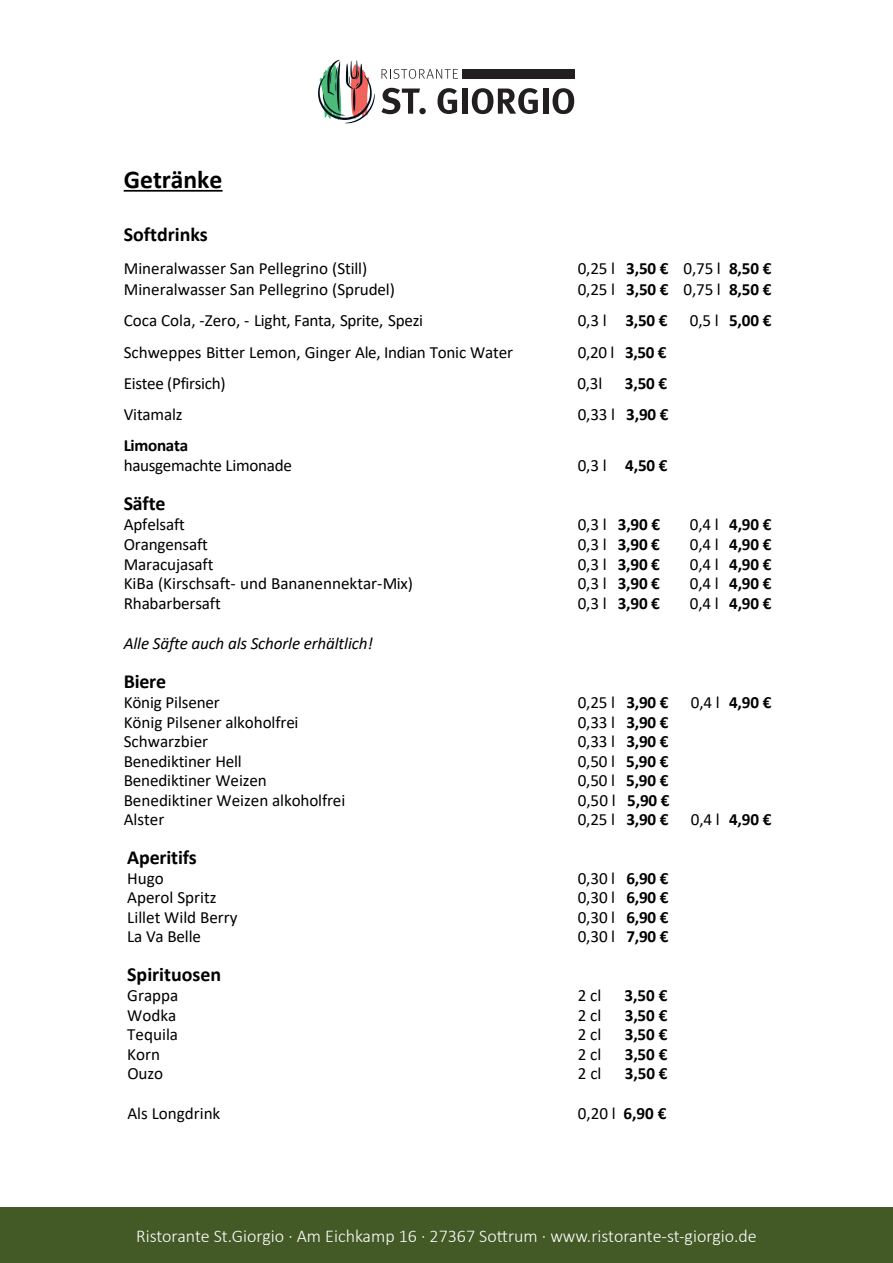
<style>
.page{position:relative;width:893px;height:1263px;background:#fff}
.page>*{position:absolute;margin:0;border:0;box-sizing:border-box;transform-origin:0 0}
.t1{font:700 25.65px "Calibri";color:#000001}
.t2{font:700 19.95px "Calibri";letter-spacing:-.005em;color:#000001}
.t3{font:300 18px "Calibri";color:#fff}
.t4{font:17.1px "Calibri";letter-spacing:-.005em;color:#000001}
.t5{font:700 17.1px "Calibri";letter-spacing:-.005em;color:#000001}
.t6{font:italic 17.1px "Calibri";letter-spacing:-.01em;color:#000001}
.s1{font-weight:700}
.s2{font-weight:400}
</style>
<div class="page">
<hr style="left:124px;top:190px;width:99px;height:2px;background:#000001">
<svg style="left:318px;top:60px;width:57px;height:63px"></svg>
<svg style="left:381px;top:88px;width:39px;height:26px"></svg>
<div style="left:419px;top:108px;width:7px;height:6px;background:#231f20;border-radius:50%"></div>
<svg style="left:437px;top:88px;width:20px;height:26px"></svg>
<div style="left:462px;top:89px;width:5px;height:25px;background:#231f20"></div>
<svg style="left:472px;top:88px;width:66px;height:26px"></svg>
<div style="left:543px;top:89px;width:5px;height:25px;background:#231f20"></div>
<svg style="left:552px;top:88px;width:22px;height:26px"></svg>
<svg style="left:382px;top:69px;width:76px;height:10px"></svg>
<div style="left:462px;top:69px;width:112px;height:10px;background:#231f20"></div>
<div style="left:0;top:1208px;width:893px;height:55px;background:#435926"></div>
<h1 class="t1" style="left:124px;top:171px;width:100px">Getränke</h1>
<p class="t2" style="left:124px;top:227px;width:86px">Softdrinks</p>
<p class="t4" style="left:124px;top:262px;width:245px">Mineralwasser San Pellegrino (Still)</p>
<p class="t4" style="left:578px;top:262px;width:195px">0,25 l <span class="s1">3,50 €</span> 0,75 l <span class="s1">8,50 €</span></p>
<p class="t4" style="left:124px;top:283px;width:273px">Mineralwasser San Pellegrino (Sprudel)</p>
<p class="t4" style="left:578px;top:283px;width:195px">0,25 l <span class="s1">3,50 €</span> 0,75 l <span class="s1">8,50 €</span></p>
<p class="t4" style="left:124px;top:314px;width:301px">Coca Cola, -Zero, - Light, Fanta, Sprite, Spezi</p>
<p class="t5" style="left:578px;top:314px;width:91px"><span class="s2">0,3 l</span> 3,50 €</p>
<p class="t5" style="left:690px;top:314px;width:83px"><span class="s2">0,5 l</span> 5,00 €</p>
<p class="t4" style="left:124px;top:346px;width:391px">Schweppes Bitter Lemon, Ginger Ale, Indian Tonic Water</p>
<p class="t4" style="left:578px;top:346px;width:90px">0,20 l <span class="s1">3,50 €</span></p>
<p class="t4" style="left:124px;top:377px;width:104px">Eistee (Pfirsich)</p>
<p class="t4" style="left:577px;top:377px;width:27px">0,3l</p>
<p class="t5" style="left:625px;top:377px;width:44px">3,50 €</p>
<p class="t4" style="left:124px;top:408px;width:61px">Vitamalz</p>
<p class="t4" style="left:578px;top:408px;width:92px">0,33 l <span class="s1">3,90 €</span></p>
<p class="t5" style="left:124px;top:439px;width:66px">Limonata</p>
<p class="t4" style="left:124px;top:459px;width:170px">hausgemachte Limonade</p>
<p class="t5" style="left:578px;top:459px;width:91px"><span class="s2">0,3 l</span> 4,50 €</p>
<p class="t2" style="left:124px;top:497px;width:43px">Säfte</p>
<p class="t4" style="left:124px;top:518px;width:63px">Apfelsaft</p>
<p class="t5" style="left:578px;top:518px;width:84px"><span class="s2">0,3 l</span> 3,90 €</p>
<p class="t5" style="left:690px;top:518px;width:83px"><span class="s2">0,4 l</span> 4,90 €</p>
<p class="t4" style="left:124px;top:538px;width:86px">Orangensaft</p>
<p class="t5" style="left:578px;top:538px;width:84px"><span class="s2">0,3 l</span> 3,90 €</p>
<p class="t5" style="left:690px;top:538px;width:83px"><span class="s2">0,4 l</span> 4,90 €</p>
<p class="t4" style="left:124px;top:558px;width:91px">Maracujasaft</p>
<p class="t5" style="left:578px;top:558px;width:84px"><span class="s2">0,3 l</span> 3,90 €</p>
<p class="t5" style="left:690px;top:558px;width:83px"><span class="s2">0,4 l</span> 4,90 €</p>
<p class="t4" style="left:124px;top:577px;width:291px">KiBa (Kirschsaft- und Bananennektar-Mix)</p>
<p class="t5" style="left:578px;top:577px;width:84px"><span class="s2">0,3 l</span> 3,90 €</p>
<p class="t5" style="left:690px;top:577px;width:83px"><span class="s2">0,4 l</span> 4,90 €</p>
<p class="t4" style="left:124px;top:597px;width:99px">Rhabarbersaft</p>
<p class="t5" style="left:578px;top:597px;width:84px"><span class="s2">0,3 l</span> 3,90 €</p>
<p class="t5" style="left:690px;top:597px;width:83px"><span class="s2">0,4 l</span> 4,90 €</p>
<p class="t6" style="left:124px;top:637px;width:251px">Alle Säfte auch als Schorle erhältlich!</p>
<p class="t2" style="left:124px;top:675px;width:44px">Biere</p>
<p class="t4" style="left:124px;top:696px;width:98px">König Pilsener</p>
<p class="t4" style="left:578px;top:696px;width:92px">0,25 l <span class="s1">3,90 €</span></p>
<p class="t5" style="left:691px;top:696px;width:82px"><span class="s2">0,4 l</span> 4,90 €</p>
<p class="t4" style="left:124px;top:716px;width:176px">König Pilsener alkoholfrei</p>
<p class="t4" style="left:578px;top:716px;width:92px">0,33 l <span class="s1">3,90 €</span></p>
<p class="t4" style="left:124px;top:735px;width:86px">Schwarzbier</p>
<p class="t4" style="left:578px;top:735px;width:92px">0,33 l <span class="s1">3,90 €</span></p>
<p class="t4" style="left:124px;top:755px;width:119px">Benediktiner Hell</p>
<p class="t4" style="left:578px;top:755px;width:92px">0,50 l <span class="s1">5,90 €</span></p>
<p class="t4" style="left:124px;top:774px;width:145px">Benediktiner Weizen</p>
<p class="t4" style="left:578px;top:774px;width:92px">0,50 l <span class="s1">5,90 €</span></p>
<p class="t4" style="left:124px;top:794px;width:223px">Benediktiner Weizen alkoholfrei</p>
<p class="t4" style="left:578px;top:794px;width:93px">0,50 l <span class="s1">5,90 €</span></p>
<p class="t4" style="left:124px;top:813px;width:42px">Alster</p>
<p class="t4" style="left:578px;top:813px;width:92px">0,25 l <span class="s1">3,90 €</span></p>
<p class="t5" style="left:691px;top:814px;width:82px"><span class="s2">0,4 l</span> 4,90 €</p>
<p class="t2" style="left:127px;top:851px;width:71px">Aperitifs</p>
<p class="t4" style="left:127px;top:872px;width:38px">Hugo</p>
<p class="t4" style="left:578px;top:872px;width:92px">0,30 l <span class="s1">6,90 €</span></p>
<p class="t4" style="left:127px;top:891px;width:91px">Aperol Spritz</p>
<p class="t4" style="left:578px;top:891px;width:92px">0,30 l <span class="s1">6,90 €</span></p>
<p class="t4" style="left:127px;top:911px;width:112px">Lillet Wild Berry</p>
<p class="t4" style="left:578px;top:911px;width:92px">0,30 l <span class="s1">6,90 €</span></p>
<p class="t4" style="left:127px;top:930px;width:75px">La Va Belle</p>
<p class="t4" style="left:578px;top:930px;width:92px">0,30 l <span class="s1">7,90 €</span></p>
<p class="t2" style="left:127px;top:968px;width:95px">Spirituosen</p>
<p class="t4" style="left:127px;top:989px;width:53px">Grappa</p>
<p class="t4" style="left:578px;top:989px;width:25px">2 cl</p>
<p class="t5" style="left:625px;top:989px;width:44px">3,50 €</p>
<p class="t4" style="left:127px;top:1009px;width:51px">Wodka</p>
<p class="t4" style="left:578px;top:1009px;width:25px">2 cl</p>
<p class="t5" style="left:625px;top:1009px;width:44px">3,50 €</p>
<p class="t4" style="left:127px;top:1028px;width:52px">Tequila</p>
<p class="t4" style="left:578px;top:1028px;width:25px">2 cl</p>
<p class="t5" style="left:625px;top:1028px;width:44px">3,50 €</p>
<p class="t4" style="left:127px;top:1048px;width:34px">Korn</p>
<p class="t4" style="left:578px;top:1048px;width:25px">2 cl</p>
<p class="t5" style="left:625px;top:1048px;width:44px">3,50 €</p>
<p class="t4" style="left:127px;top:1067px;width:37px">Ouzo</p>
<p class="t4" style="left:578px;top:1067px;width:25px">2 cl</p>
<p class="t5" style="left:625px;top:1067px;width:44px">3,50 €</p>
<p class="t4" style="left:127px;top:1107px;width:95px">Als Longdrink</p>
<p class="t4" style="left:578px;top:1107px;width:90px">0,20 l <span class="s1">6,90 €</span></p>
<p class="t3" style="left:136px;top:1225px;width:622px">Ristorante St.Giorgio · Am Eichkamp 16 · 27367 Sottrum · www.ristorante-st-giorgio.de</p>
</div>
